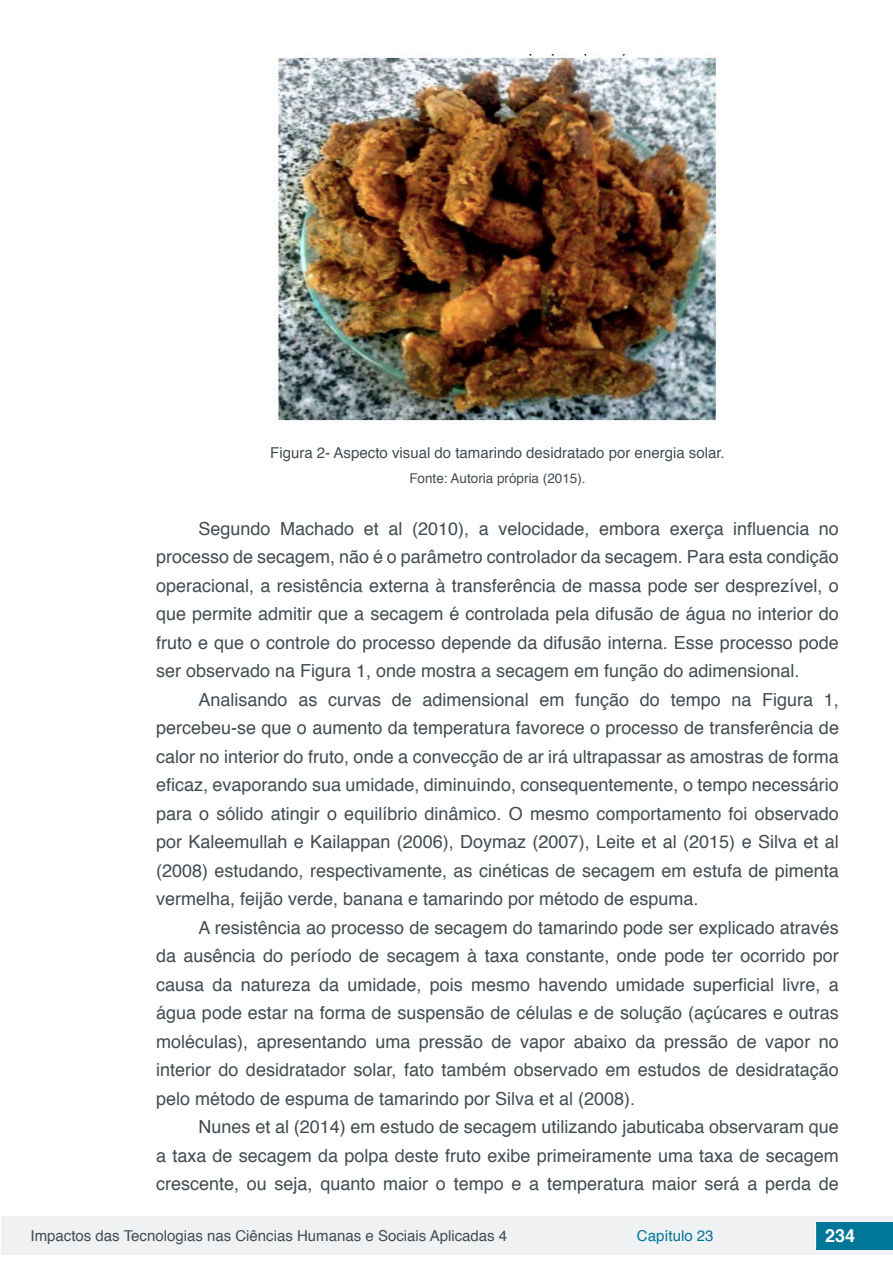
<style>
.page{position:relative;width:893px;height:1263px;background:#fff}
.page>*{position:absolute;margin:0;border:0;box-sizing:border-box;transform-origin:0 0}
.txt{font:18px/28.5px "Helvetica";color:#434c52;text-align:justify}
.t1{font:700 18px "Helvetica";color:#fff}
.info_tab_gra_imag{font:15px "Helvetica";color:#434c52}
.t2{font:15px "Helvetica";color:#007699}
.fonte_tab_gra_imag{font:13.5px "Helvetica";color:#434c52}
</style>
<div class="page">
<div style="left:1px;top:1216px;width:891px;height:38px;background:#f0f1f2"></div>
<div style="left:816px;top:1222px;width:77px;height:27px;background:#007699"></div>
<svg style="left:815px;top:1224px;width:1px;height:24px"></svg>
<img style="left:278px;top:54px;width:438px;height:367px">
<p class="info_tab_gra_imag" style="left:270px;top:441px;width:456px">Figura 2- Aspecto visual do tamarindo desidratado por energia solar.</p>
<p class="fonte_tab_gra_imag" style="left:409px;top:468px;width:178px">Fonte: Autoria própria (2015).</p>
<p class="txt" style="left:156px;top:515px;width:684px;text-indent:43px">Segundo Machado et al (2010), a velocidade, embora exerça influencia no processo de secagem, não é o parâmetro controlador da secagem. Para esta condição operacional, a resistência externa à transferência de massa pode ser desprezível, o que permite admitir que a secagem é controlada pela difusão de água no interior do fruto e que o controle do processo depende da difusão interna. Esse processo pode ser observado na Figura 1, onde mostra a secagem em função do adimensional.</p>
<p class="txt" style="left:156px;top:686px;width:684px;text-indent:43px">Analisando as curvas de adimensional em função do tempo na Figura 1, percebeu-se que o aumento da temperatura favorece o processo de transferência de calor no interior do fruto, onde a convecção de ar irá ultrapassar as amostras de forma eficaz, evaporando sua umidade, diminuindo, consequentemente, o tempo necessário para o sólido atingir o equilíbrio dinâmico. O mesmo comportamento foi observado por Kaleemullah e Kailappan (2006), Doymaz (2007), Leite et al (2015) e Silva et al (2008) estudando, respectivamente, as cinéticas de secagem em estufa de pimenta vermelha, feijão verde, banana e tamarindo por método de espuma.</p>
<p class="txt" style="left:156px;top:914px;width:684px;text-indent:43px">A resistência ao processo de secagem do tamarindo pode ser explicado através da ausência do período de secagem à taxa constante, onde pode ter ocorrido por causa da natureza da umidade, pois mesmo havendo umidade superficial livre, a água pode estar na forma de suspensão de células e de solução (açúcares e outras moléculas), apresentando uma pressão de vapor abaixo da pressão de vapor no interior do desidratador solar, fato também observado em estudos de desidratação pelo método de espuma de tamarindo por Silva et al (2008).</p>
<p class="txt" style="left:156px;top:1113px;width:684px;text-indent:43px">Nunes et al (2014) em estudo de secagem utilizando jabuticaba observaram que a taxa de secagem da polpa deste fruto exibe primeiramente uma taxa de secagem crescente, ou seja, quanto maior o tempo e a temperatura maior será a perda de</p>
<p class="info_tab_gra_imag" style="left:31px;top:1224px;width:478px">Impactos das Tecnologias nas Ciências Humanas e Sociais Aplicadas 4</p>
<p class="t2" style="left:637px;top:1224px;width:78px">Capítulo 23</p>
<p class="t1" style="left:825px;top:1221px;width:32px">234</p>
</div>
